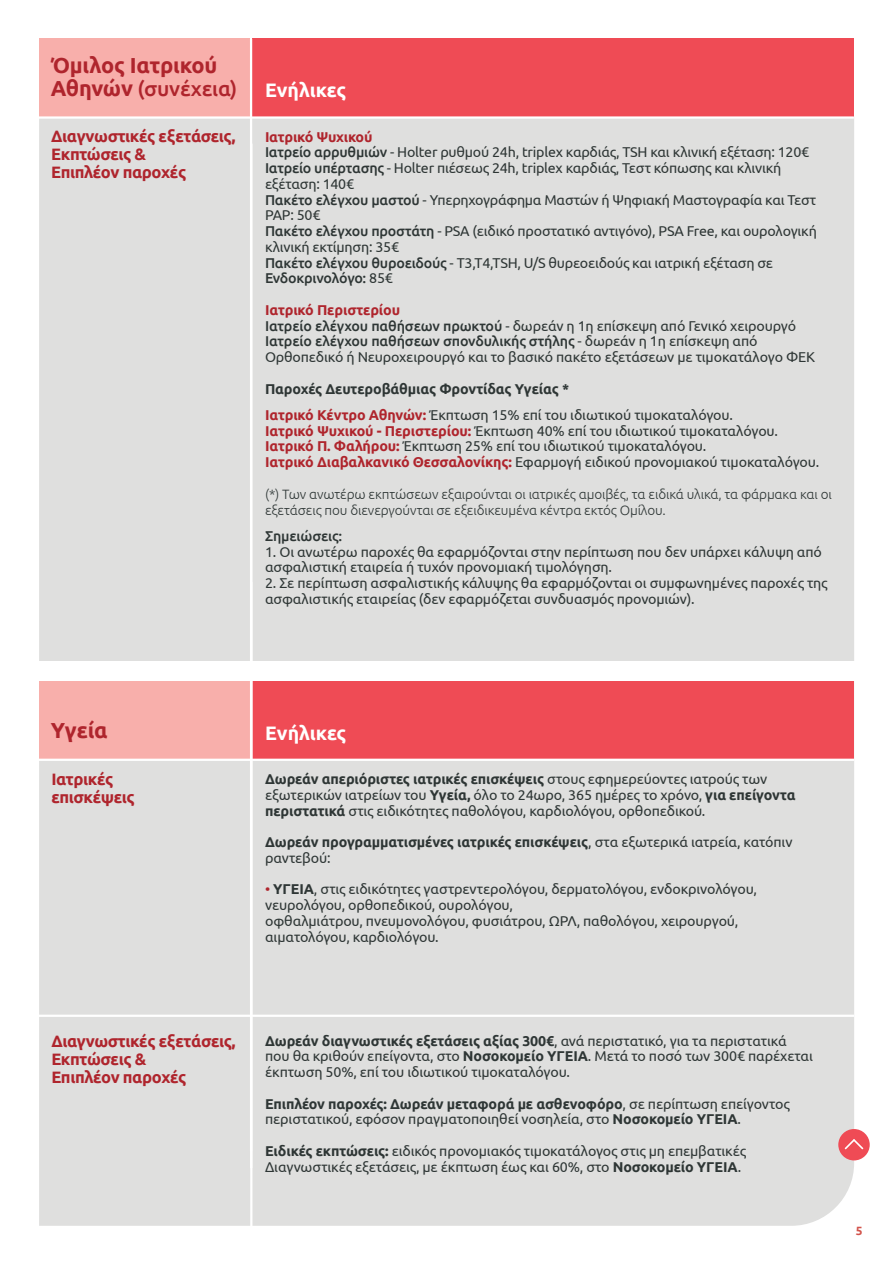
<style>
.page{position:relative;width:893px;height:1263px;background:#fff}
.page>*{position:absolute;margin:0;border:0;box-sizing:border-box;transform-origin:0 0}
.t1{font:700 21.75px "Ubuntu";letter-spacing:-.01em;color:#af252d}
.t2{font:500 21px "Ubuntu";letter-spacing:-.01em;color:#af252d}
.t3{font:700 19.5px "Ubuntu";color:#fff}
.t4{font:700 16.5px/18px "Ubuntu";letter-spacing:-.025em;color:#af252d}
.t5{font:14.25px/15.8px "Ubuntu";letter-spacing:-.01em;color:#2e3635}
.t6{font:700 14.25px/15.8px "Ubuntu";letter-spacing:-.01em;color:#2e3635}
.t7{font:500 14.25px "Ubuntu";letter-spacing:-.01em;color:#2e3635}
.t8{font:300 13.5px/15.8px "Ubuntu";letter-spacing:-.01em;color:#2e3635}
.t9{font:700 12px "Ubuntu";color:#d2534b}
.s1{font-weight:700;font-size:21.75px}
.s2{font-weight:700;color:#af252d}
.s3{font-weight:500}
.s4{font-weight:700}
.s5{font-weight:400}
.s6{color:#af252d}
</style>
<div class="page">
<div style="left:39px;top:119px;width:815px;height:1107px;background:#dfdfde"></div>
<div style="left:252px;top:680px;width:602px;height:78px;background:#ef4b55"></div>
<div style="left:39px;top:680px;width:211px;height:80px;background:#f8afab"></div>
<hr style="left:39px;top:1015px;width:815px;height:2px;background:#fff">
<div style="left:5px;top:661px;width:879px;height:20px;background:#fff"></div>
<hr style="left:39px;top:759px;width:815px;height:2px;background:#fff">
<div style="left:252px;top:39px;width:602px;height:78px;background:#ef4b55"></div>
<div style="left:39px;top:39px;width:211px;height:79px;background:#f8afab"></div>
<hr style="left:250px;top:39px;width:2px;height:1112px;background:#fff">
<hr style="left:39px;top:116px;width:815px;height:3px;background:#fff">
<hr style="left:250px;top:144px;width:2px;height:1111px;background:#fff">
<div style="left:838px;top:1129px;width:32px;height:31px;background:#ef4b55;border-radius:50%"></div>
<svg style="left:844px;top:1139px;width:20px;height:11px"></svg>
<h1 class="t1" style="left:51px;top:52px;width:168px">Όμιλος Ιατρικού</h1>
<h2 class="t2" style="left:51px;top:75px;width:188px"><span class="s1">Αθηνών</span> (συνέχεια)</h2>
<h3 class="t3" style="left:265px;top:78px;width:83px">Ενήλικες</h3>
<p class="t4" style="left:51px;top:126px;width:186px">Διαγνωστικές εξετάσεις,<br>Εκπτώσεις &amp;<br>Επιπλέον παροχές</p>
<p class="t5" style="left:265px;top:128px;width:553px"><span class="s2">Ιατρικό Ψυχικού<br></span><span class="s3">Ιατρείο αρρυθμιών</span> - Holter ρυθμού 24h, triplex καρδιάς, TSH και κλινική εξέταση: 120€ <span class="s3">Ιατρείο υπέρτασης</span> - Holter πιέσεως 24h, triplex καρδιάς, Τεστ κόπωσης και κλινική εξέταση: 140€<br><span class="s3">Πακέτο ελέγχου μαστού</span> - Υπερηχογράφημα Μαστών ή Ψηφιακή Μαστογραφία και Τεστ PAP: 50€<br><span class="s3">Πακέτο ελέγχου προστάτη</span> - PSA (ειδικό προστατικό αντιγόνο), PSA Free, και ουρολογική κλινική εκτίμηση: 35€<br><span class="s3">Πακέτο ελέγχου θυροειδούς</span> - Τ3,Τ4,TSH, U/S θυρεοειδούς και ιατρική εξέταση σε <span class="s3">Ενδοκρινολόγο:</span> 85€</p>
<p class="t5" style="left:265px;top:302px;width:552px"><span class="s2">Ιατρικό Περιστερίου<br></span><span class="s3">Ιατρείο ελέγχου παθήσεων πρωκτού</span> - δωρεάν η 1η επίσκεψη από Γενικό χειρουργό <span class="s3">Ιατρείο ελέγχου παθήσεων σπονδυλικής στήλης</span> - δωρεάν η 1η επίσκεψη από Ορθοπεδικό ή Νευροχειρουργό και το βασικό πακέτο εξετάσεων με τιμοκατάλογο ΦΕΚ</p>
<p class="t5" style="left:265px;top:375px;width:469px;line-height:26.2px"><span class="s4">Παροχές Δευτεροβάθμιας Φροντίδας Υγείας *<br></span><span class="s2">Ιατρικό Κέντρο Αθηνών:</span> Έκπτωση 15% επί του ιδιωτικού τιμοκαταλόγου.</p>
<p class="t5" style="left:265px;top:422px;width:556px"><span class="s2">Ιατρικό Ψυχικού - Περιστερίου:</span> Έκπτωση 40% επί του ιδιωτικού τιμοκαταλόγου.<br><span class="s2">Ιατρικό Π. Φαλήρου:</span> Έκπτωση 25% επί του ιδιωτικού τιμοκαταλόγου.<br><span class="s2">Ιατρικό Διαβαλκανικό Θεσσαλονίκης:</span> Εφαρμογή ειδικού προνομιακού τιμοκαταλόγου.</p>
<p class="t8" style="left:265px;top:486px;width:568px">(*) Των ανωτέρω εκπτώσεων εξαιρούνται οι ιατρικές αμοιβές, τα ειδικά υλικά, τα φάρμακα και οι εξετάσεις που διενεργούνται σε εξειδικευμένα κέντρα εκτός Ομίλου.</p>
<p class="t7" style="left:265px;top:527px;width:79px">Σημειώσεις:</p>
<p class="t5" style="left:265px;top:543px;width:558px">1. Οι ανωτέρω παροχές θα εφαρμόζονται στην περίπτωση που δεν υπάρχει κάλυψη από ασφαλιστική εταιρεία ή τυχόν προνομιακή τιμολόγηση.</p>
<p class="t5" style="left:265px;top:575px;width:564px">2. Σε περίπτωση ασφαλιστικής κάλυψης θα εφαρμόζονται οι συμφωνημένες παροχές της ασφαλιστικής εταιρείας (δεν εφαρμόζεται συνδυασμός προνομιών).</p>
<h1 class="t1" style="left:51px;top:52px;width:133px">Ευρωκλινική</h1>
<p class="t4" style="left:51px;top:127px;width:85px">Ιατρικές επισκέψεις</p>
<p class="t5" style="left:265px;top:144px;width:554px">εξωτερικών ιατρείων της Ευρωκλινικής Αθηνών, όλο το 24ωρο, 365 ημέρες το χρόνο, <span class="s4">για επείγοντα περιστατικά</span> στις ειδικότητες παθολόγου, καρδιολόγου, ορθοπεδικού, και<br>Γενικού Χειρουργού.</p>
<p class="t5" style="left:265px;top:223px;width:397px">αντιτίμου 30€ για τους Επιμελητές και 50€ για τους Διευθυντές.</p>
<h1 class="t1" style="left:51px;top:717px;width:58px">Υγεία</h1>
<h3 class="t3" style="left:265px;top:721px;width:83px">Ενήλικες</h3>
<p class="t4" style="left:51px;top:769px;width:85px">Ιατρικές επισκέψεις</p>
<p class="t5" style="left:265px;top:771px;width:532px"><span class="s4">Δωρεάν απεριόριστες ιατρικές επισκέψεις</span> στους εφημερεύοντες ιατρούς των εξωτερικών ιατρείων του <span class="s4">Υγεία,</span> όλο το 24ωρο, 365 ημέρες το χρόνο, <span class="s4">για επείγοντα περιστατικά</span> στις ειδικότητες παθολόγου, καρδιολόγου, ορθοπεδικού.</p>
<p class="t6" style="left:265px;top:834px;width:529px">Δωρεάν προγραμματισμένες ιατρικές επισκέψεις<span class="s5">, στα εξωτερικά ιατρεία, κατόπιν ραντεβού:</span></p>
<p class="t5" style="left:265px;top:881px;width:493px"><span class="s6">•</span> <span class="s4">ΥΓΕΙΑ</span>, στις ειδικότητες γαστρεντερολόγου, δερματολόγου, ενδοκρινολόγου, νευρολόγου, ορθοπεδικού, ουρολόγου,<br>οφθαλμιάτρου, πνευμονολόγου, φυσιάτρου, ΩΡΛ, παθολόγου, χειρουργού, αιματολόγου, καρδιολόγου.</p>
<p class="t4" style="left:51px;top:1032px;width:186px">Διαγνωστικές εξετάσεις,<br>Εκπτώσεις &amp;<br>Επιπλέον παροχές</p>
<p class="t5" style="left:265px;top:1032px;width:549px"><span class="s4">∆ωρεάν διαγνωστικές εξετάσεις αξίας 300€</span>, ανά περιστατικό, για τα περιστατικά που θα κριθούν επείγοντα, στο <span class="s4">Νοσοκομείο ΥΓΕΙΑ</span>. Μετά το ποσό των 300€ παρέχεται έκπτωση 50%, επί του ιδιωτικού τιμοκαταλόγου.</p>
<p class="t5" style="left:265px;top:1095px;width:526px"><span class="s4">Επιπλέον παροχές: Δωρεάν µεταφορά µε ασθενοφόρο</span>, σε περίπτωση επείγοντος περιστατικού, εφόσον πραγματοποιηθεί νοσηλεία, στο <span class="s4">Νοσοκομείο ΥΓΕΙΑ</span>.</p>
<p class="t5" style="left:265px;top:1142px;width:483px"><span class="s4">Ειδικές εκπτώσεις:</span> ειδικός προνοµιακός τιµοκατάλογος στις µη επεµβατικές<br>Διαγνωστικές εξετάσεις, µε έκπτωση έως και 60%, στο <span class="s4">Νοσοκομείο ΥΓΕΙΑ</span>.</p>
<p class="t4" style="left:61px;top:1052px;width:176px;text-indent:-10px">Διαγνωστικές εξετάσεις, κπτώσεις &amp;</p>
<p class="t9" style="left:856px;top:1223px;width:8px">5</p>
</div>
